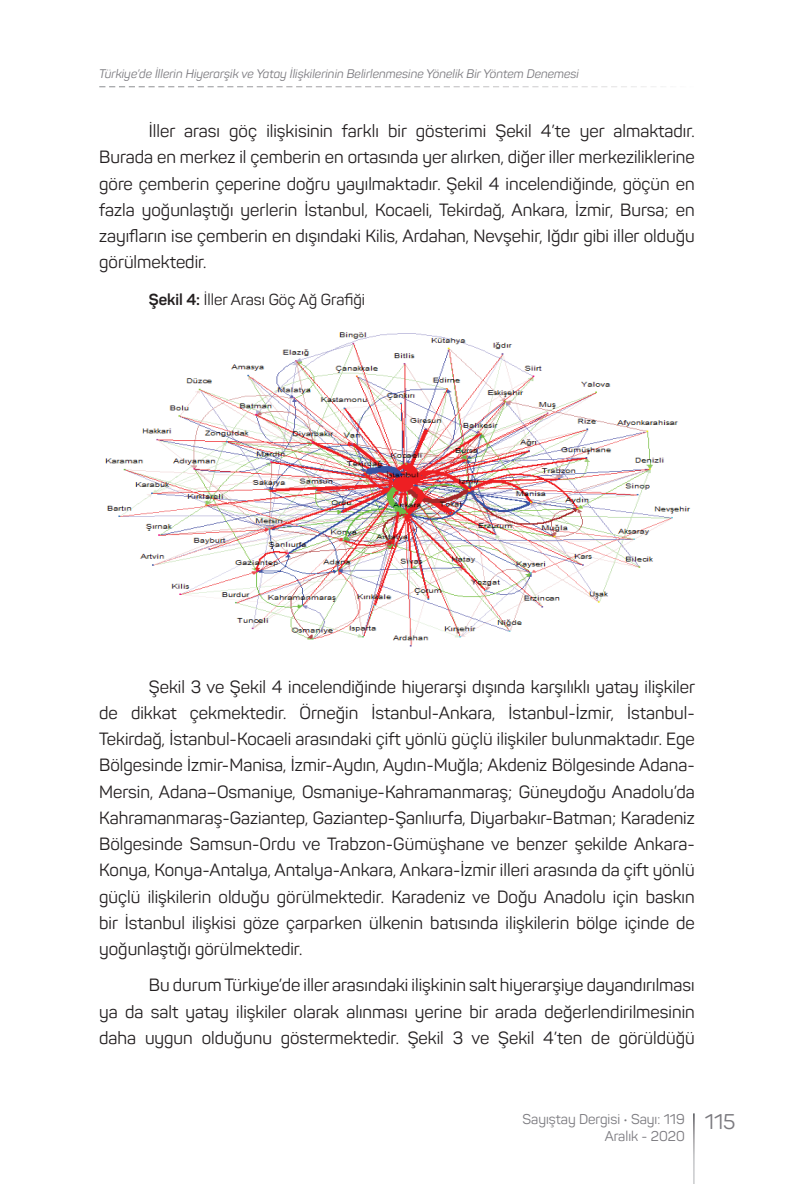
<style>
.page{position:relative;width:794px;height:1191px;background:#fff}
.page>*{position:absolute;margin:0;border:0;box-sizing:border-box;transform-origin:0 0}
.t1{font:21px "Panton";color:#7b7a7f}
.t2{font:17.5px/26.2px "Panton";color:#231f20;text-align:justify}
.t3{font:15.75px "Panton";color:#231f20}
.t4{font:14px/17.5px "Panton";color:#7b7a7f;text-align:right}
.t5{font:italic 12.25px "Panton";color:#7b7a7f}
.s1{font-weight:700}
</style>
<div class="page">
<svg style="left:100px;top:86px;width:563px;height:1px"></svg>
<img style="left:105px;top:332px;width:586px;height:315px">
<p class="t5" style="left:99px;top:66px;width:481px">Türkiye’de İllerin Hiyerarşik ve Yatay İlişkilerinin Belirlenmesine Yönelik Bir Yöntem Denemesi</p>
<p class="t2" style="left:99px;top:118px;width:597px;text-indent:50px">İller arası göç ilişkisinin farklı bir gösterimi Şekil 4’te yer almaktadır.<br>Burada en merkez il çemberin en ortasında yer alırken, diğer iller merkeziliklerine göre çemberin çeperine doğru yayılmaktadır. Şekil 4 incelendiğinde, göçün en fazla yoğunlaştığı yerlerin İstanbul, Kocaeli, Tekirdağ, Ankara, İzmir, Bursa; en zayıfların ise çemberin en dışındaki Kilis, Ardahan, Nevşehir, Iğdır gibi iller olduğu görülmektedir.</p>
<p class="t3" style="left:149px;top:289px;width:218px"><span class="s1">Şekil 4:</span> İller Arası Göç Ağ Grafiği</p>
<p class="t2" style="left:99px;top:673px;width:597px;text-indent:50px">Şekil 3 ve Şekil 4 incelendiğinde hiyerarşi dışında karşılıklı yatay ilişkiler de dikkat çekmektedir. Örneğin İstanbul-Ankara, İstanbul-İzmir, İstanbul-Tekirdağ, İstanbul-Kocaeli arasındaki çift yönlü güçlü ilişkiler bulunmaktadır. Ege Bölgesinde İzmir-Manisa, İzmir-Aydın, Aydın-Muğla; Akdeniz Bölgesinde Adana-Mersin, Adana–Osmaniye, Osmaniye-Kahramanmaraş; Güneydoğu Anadolu’da Kahramanmaraş-Gaziantep, Gaziantep-Şanlıurfa, Diyarbakır-Batman; Karadeniz Bölgesinde Samsun-Ordu ve Trabzon-Gümüşhane ve benzer şekilde Ankara-Konya, Konya-Antalya, Antalya-Ankara, Ankara-İzmir illeri arasında da çift yönlü güçlü ilişkilerin olduğu görülmektedir. Karadeniz ve Doğu Anadolu için baskın bir İstanbul ilişkisi göze çarparken ülkenin batısında ilişkilerin bölge içinde de yoğunlaştığı görülmektedir.</p>
<p class="t2" style="left:99px;top:972px;width:597px;text-indent:50px">Bu durum Türkiye’de iller arasındaki ilişkinin salt hiyerarşiye dayandırılması ya da salt yatay ilişkiler olarak alınması yerine bir arada değerlendirilmesinin daha uygun olduğunu göstermektedir. Şekil 3 ve Şekil 4’ten de görüldüğü</p>
<p class="t4" style="left:522px;top:1110px;width:164px">Sayıştay Dergisi • Sayı: 119<br>Aralık - 2020</p>
<p class="t1" style="left:704px;top:1108px;width:32px">115</p>
</div>
